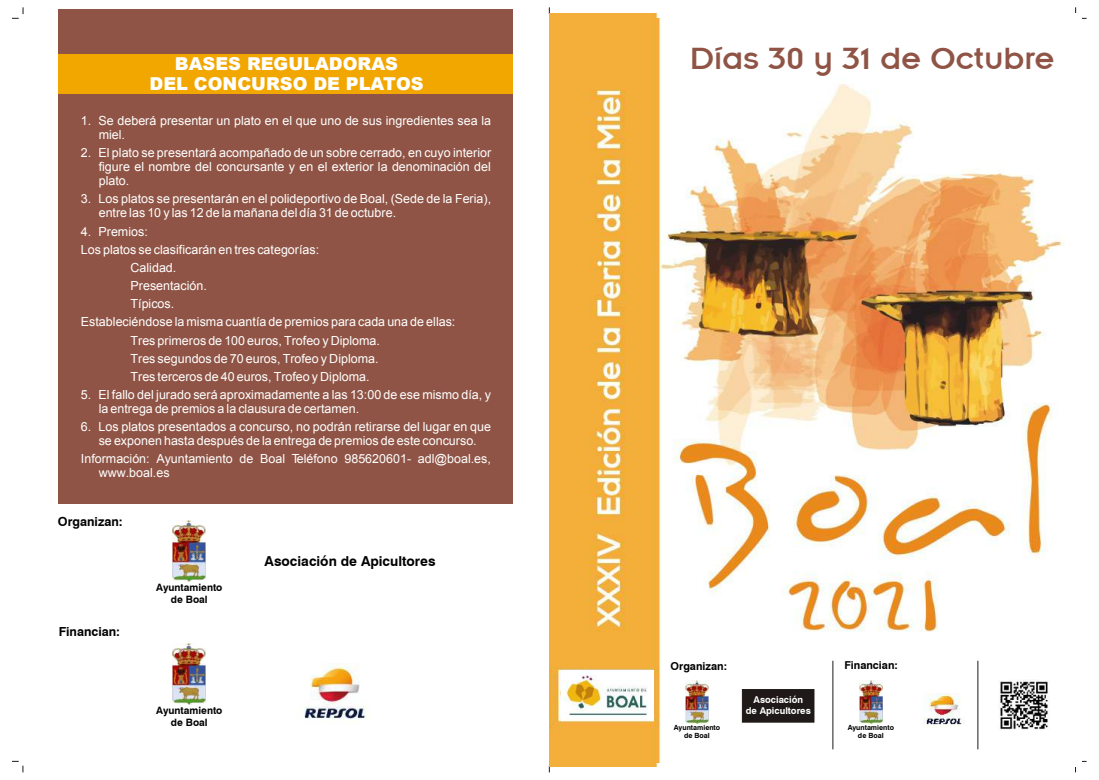
<style>
.page{position:relative;width:1099px;height:780px;background:#fff}
.page>*{position:absolute;margin:0;border:0;box-sizing:border-box;transform-origin:0 0}
.t1{font:34px "Insignia";color:#8f5445}
.t2{font:900 17.75px/20.5px "Arial";color:#fff;text-align:center}
.t3{font:700 13.75px "Swis 721 BT";color:#000}
.t4{font:12.5px/14px "Arial";color:#fff}
.t5{font:700 12.5px "Swis 721 BT";color:#000}
.t6{font:700 10.88px "Swis 721 BT";color:#000}
.t7{font:700 10.12px/12.1px "Swis 721 BT";color:#000;text-align:center}
.t8{font:700 9.5px/11.4px "Swis 721 BT";color:#fff;text-align:center}
.t9{font:700 7.12px/8.5px "Swis 721 BT";color:#000;text-align:center}
</style>
<div class="page">
<div style="left:58px;top:9px;width:455px;height:495px;background:#8f5445"></div>
<div style="left:59px;top:54px;width:454px;height:39px;background:#f2a600"></div>
<svg style="left:1075px;top:7px;width:11px;height:12px"></svg>
<svg style="left:12px;top:7px;width:12px;height:12px"></svg>
<svg style="left:12px;top:761px;width:12px;height:11px"></svg>
<img style="left:173px;top:521px;width:33px;height:61px">
<img style="left:173px;top:643px;width:33px;height:61px">
<img style="left:304px;top:664px;width:64px;height:60px">
<img style="left:549px;top:14px;width:532px;height:753px">
<img style="left:553px;top:18px;width:527px;height:744px">
<div style="left:742px;top:689px;width:72px;height:33px;background:#1f1a17"></div>
<img style="left:685px;top:681px;width:23px;height:42px">
<img style="left:859px;top:680px;width:23px;height:43px">
<img style="left:923px;top:694px;width:41px;height:34px">
<div style="left:561px;top:670px;width:93px;height:49px;background:#fff"></div>
<img style="left:562px;top:673px;width:91px;height:48px">
<hr style="left:832px;top:661px;width:1px;height:88px;background:#1f1a17">
<hr style="left:977px;top:661px;width:1px;height:88px;background:#1f1a17">
<img style="left:998px;top:680px;width:52px;height:51px">
<h2 class="t2" style="left:150px;top:55px;width:276px">BASES REGULADORAS<br>DEL CONCURSO DE PLATOS</h2>
<p class="t4" style="left:99px;top:115px;width:394px;text-indent:-18px">1. Se deberá presentar un plato en el que uno de sus ingredientes sea la miel.</p>
<p class="t4" style="left:99px;top:147px;width:394px;text-align:justify;text-indent:-18px">2. El plato se presentará acompañado de un sobre cerrado, en cuyo interior figure el nombre del concursante y en el exterior la denominación del plato.</p>
<p class="t4" style="left:99px;top:193px;width:394px;text-indent:-18px">3. Los platos se presentarán en el polideportivo de Boal, (Sede de la Feria), entre las 10 y las 12 de la mañana del día 31 de octubre.</p>
<p class="t4" style="left:81px;top:225px;width:68px">4. Premios:</p>
<p class="t4" style="left:81px;top:243px;width:240px">Los platos se clasificarán en tres categorías:</p>
<p class="t4" style="left:131px;top:262px;width:47px">Calidad.</p>
<p class="t4" style="left:131px;top:280px;width:78px">Presentación.</p>
<p class="t4" style="left:131px;top:298px;width:45px">Típicos.</p>
<p class="t4" style="left:81px;top:316px;width:376px">Estableciéndose la misma cuantía de premios para cada una de ellas:</p>
<p class="t4" style="left:131px;top:334px;width:251px">Tres primeros de 100 euros, Trofeo y Diploma.</p>
<p class="t4" style="left:131px;top:352px;width:250px">Tres segundos de 70 euros, Trofeo y Diploma.</p>
<p class="t4" style="left:131px;top:371px;width:240px">Tres terceros de 40 euros, Trofeo y Diploma.</p>
<p class="t4" style="left:99px;top:389px;width:394px;text-indent:-18px">5. El fallo del jurado será aproximadamente a las 13:00 de ese mismo día, y la entrega de premios a la clausura de certamen.</p>
<p class="t4" style="left:81px;top:421px;width:412px;text-align:center">6. Los platos presentados a concurso, no podrán retirarse del lugar en que se exponen hasta después de la entrega de premios de este concurso.</p>
<p class="t4" style="left:99px;top:453px;width:394px;text-indent:-18px">Información: Ayuntamiento de Boal Teléfono 985620601- adl@boal.es, www.boal.es</p>
<p class="t5" style="left:58px;top:517px;width:66px">Organizan:</p>
<p class="t5" style="left:59px;top:626px;width:63px">Financian:</p>
<p class="t7" style="left:156px;top:582px;width:68px">Ayuntamiento de Boal</p>
<p class="t7" style="left:156px;top:705px;width:68px">Ayuntamiento de Boal</p>
<p class="t3" style="left:265px;top:555px;width:172px">Asociación de Apicultores</p>
<h1 class="t1" style="left:689px;top:48px;width:366px">Días 30 y 31 de Octubre</h1>
<p class="t6" style="left:670px;top:661px;width:58px">Organizan:</p>
<p class="t6" style="left:844px;top:661px;width:55px">Financian:</p>
<p class="t8" style="left:746px;top:695px;width:67px">Asociación<br>de Apicultores</p>
<p class="t9" style="left:674px;top:724px;width:48px">Ayuntamiento de Boal</p>
<p class="t9" style="left:847px;top:724px;width:48px">Ayuntamiento de Boal</p>
</div>
